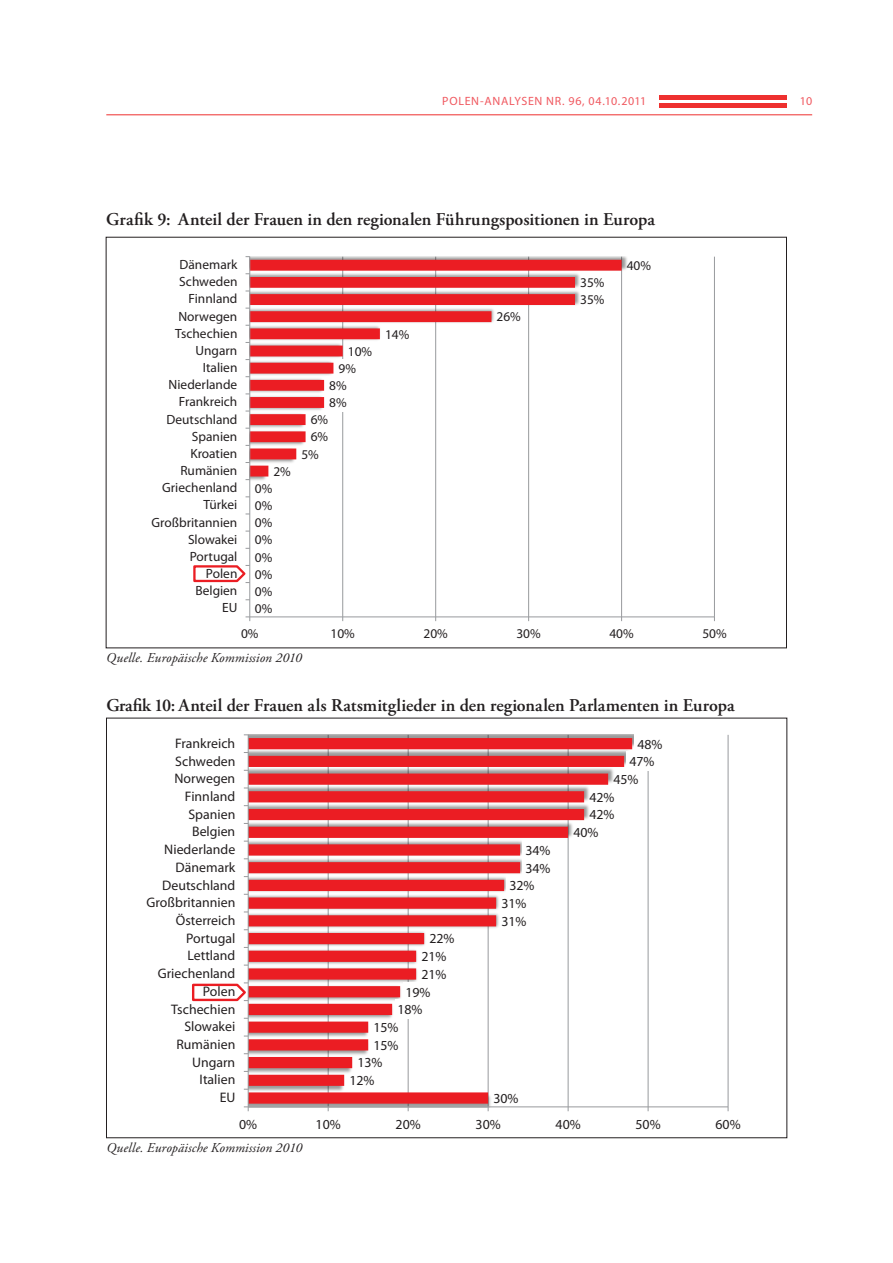
<style>
.page{position:relative;width:893px;height:1263px;background:#fff}
.page>*{position:absolute;margin:0;border:0;box-sizing:border-box;transform-origin:0 0}
.t1{font:600 18px "Adobe Garamond Pro";letter-spacing:-.005em;color:#231f20}
.t2{font:13.8px "Myriad Pro";color:#231f20}
.t3{font:italic 13.5px "Adobe Garamond Pro";letter-spacing:.01em;color:#231f20}
.t4{font:13.35px "Myriad Pro";color:#231f20}
.t5{font:12px "Myriad Pro";letter-spacing:.05em;color:#f05960}
</style>
<div class="page">
<div style="left:659px;top:103px;width:128px;height:5px;background:#ee302f"></div>
<hr style="left:659px;top:96px;width:128px;height:4px;background:#ee302f">
<hr style="left:106px;top:114px;width:706px;height:1px;background:#ee302f">
<hr style="left:342px;top:257px;width:1px;height:360px;background:#989a9d">
<hr style="left:435px;top:257px;width:1px;height:360px;background:#989a9d">
<hr style="left:528px;top:257px;width:1px;height:360px;background:#989a9d">
<hr style="left:621px;top:257px;width:1px;height:360px;background:#989a9d">
<hr style="left:714px;top:257px;width:1px;height:360px;background:#989a9d">
<img style="left:250px;top:257px;width:377px;height:226px">
<svg style="left:250px;top:260px;width:372px;height:216px"></svg>
<hr style="left:250px;top:617px;width:464px;height:1px;background:#989a9d">
<hr style="left:249px;top:257px;width:1px;height:360px;background:#989a9d">
<div style="left:327px;top:393px;width:22px;height:19px;background:#fff"></div>
<div style="left:327px;top:376px;width:22px;height:19px;background:#fff"></div>
<div style="left:336px;top:359px;width:22px;height:18px;background:#fff"></div>
<svg style="left:193px;top:564px;width:57px;height:19px"></svg>
<hr style="left:648px;top:735px;width:1px;height:372px;background:#989a9d">
<hr style="left:728px;top:735px;width:1px;height:372px;background:#989a9d">
<img style="left:249px;top:735px;width:391px;height:373px">
<svg style="left:249px;top:738px;width:383px;height:366px"></svg>
<hr style="left:248px;top:1106px;width:480px;height:1px;background:#989a9d">
<hr style="left:248px;top:735px;width:1px;height:372px;background:#989a9d">
<svg style="left:244px;top:1106px;width:5px;height:5px"></svg>
<div style="left:395px;top:1000px;width:30px;height:19px;background:#fff"></div>
<div style="left:403px;top:982px;width:30px;height:19px;background:#fff"></div>
<div style="left:507px;top:876px;width:30px;height:19px;background:#fff"></div>
<div style="left:523px;top:858px;width:30px;height:19px;background:#fff"></div>
<div style="left:523px;top:840px;width:30px;height:20px;background:#fff"></div>
<div style="left:627px;top:752px;width:30px;height:19px;background:#fff"></div>
<div style="left:635px;top:734px;width:30px;height:19px;background:#fff"></div>
<svg style="left:192px;top:982px;width:56px;height:20px"></svg>
<p class="t5" style="left:442px;top:94px;width:205px">POLEN-ANALYSEN NR. 96, 04.10.2011</p>
<p class="t5" style="left:800px;top:94px;width:14px">10</p>
<h1 class="t1" style="left:106px;top:209px;width:550px">Grafik 9: Anteil der Frauen in den regionalen Führungspositionen in Europa</h1>
<p class="t4" style="left:180px;top:256px;width:59px">Dänemark</p>
<p class="t4" style="left:627px;top:257px;width:26px">40%</p>
<p class="t4" style="left:179px;top:274px;width:60px">Schweden</p>
<p class="t4" style="left:580px;top:274px;width:26px">35%</p>
<p class="t4" style="left:189px;top:291px;width:50px">Finnland</p>
<p class="t4" style="left:580px;top:291px;width:26px">35%</p>
<p class="t4" style="left:178px;top:308px;width:60px">Norwegen</p>
<p class="t4" style="left:497px;top:309px;width:26px">26%</p>
<p class="t4" style="left:175px;top:325px;width:64px">Tschechien</p>
<p class="t4" style="left:385px;top:326px;width:26px">14%</p>
<p class="t4" style="left:195px;top:342px;width:43px">Ungarn</p>
<p class="t4" style="left:348px;top:343px;width:26px">10%</p>
<p class="t4" style="left:203px;top:359px;width:36px">Italien</p>
<p class="t4" style="left:339px;top:360px;width:19px">9%</p>
<p class="t4" style="left:168px;top:377px;width:70px">Niederlande</p>
<p class="t4" style="left:329px;top:377px;width:19px">8%</p>
<p class="t4" style="left:179px;top:394px;width:60px">Frankreich</p>
<p class="t4" style="left:329px;top:394px;width:19px">8%</p>
<p class="t4" style="left:166px;top:411px;width:72px">Deutschland</p>
<p class="t4" style="left:311px;top:412px;width:19px">6%</p>
<p class="t4" style="left:192px;top:428px;width:47px">Spanien</p>
<p class="t4" style="left:311px;top:429px;width:19px">6%</p>
<p class="t4" style="left:190px;top:445px;width:49px">Kroatien</p>
<p class="t4" style="left:301px;top:446px;width:19px">5%</p>
<p class="t4" style="left:180px;top:462px;width:58px">Rumänien</p>
<p class="t4" style="left:273px;top:463px;width:19px">2%</p>
<p class="t4" style="left:162px;top:479px;width:77px">Griechenland</p>
<p class="t4" style="left:255px;top:480px;width:19px">0%</p>
<p class="t4" style="left:203px;top:497px;width:35px">Türkei</p>
<p class="t4" style="left:255px;top:497px;width:19px">0%</p>
<p class="t4" style="left:152px;top:514px;width:87px">Großbritannien</p>
<p class="t4" style="left:255px;top:514px;width:19px">0%</p>
<p class="t4" style="left:188px;top:531px;width:51px">Slowakei</p>
<p class="t4" style="left:255px;top:532px;width:19px">0%</p>
<p class="t4" style="left:190px;top:548px;width:49px">Portugal</p>
<p class="t4" style="left:255px;top:549px;width:19px">0%</p>
<p class="t4" style="left:206px;top:565px;width:33px">Polen</p>
<p class="t4" style="left:255px;top:566px;width:19px">0%</p>
<p class="t4" style="left:195px;top:582px;width:43px">Belgien</p>
<p class="t4" style="left:255px;top:583px;width:19px">0%</p>
<p class="t4" style="left:222px;top:600px;width:17px">EU</p>
<p class="t4" style="left:255px;top:600px;width:19px">0%</p>
<p class="t4" style="left:241px;top:625px;width:19px">0%</p>
<p class="t4" style="left:331px;top:625px;width:26px">10%</p>
<p class="t4" style="left:424px;top:625px;width:26px">20%</p>
<p class="t4" style="left:516px;top:625px;width:26px">30%</p>
<p class="t4" style="left:609px;top:625px;width:26px">40%</p>
<p class="t4" style="left:702px;top:625px;width:26px">50%</p>
<p class="t3" style="left:106px;top:650px;width:197px">Quelle. Europäische Kommission 2010</p>
<h1 class="t1" style="left:106px;top:695px;width:630px">Grafik 10: Anteil der Frauen als Ratsmitglieder in den regionalen Parlamenten in Europa</h1>
<p class="t2" style="left:175px;top:735px;width:62px">Frankreich</p>
<p class="t2" style="left:637px;top:735px;width:27px">48%</p>
<p class="t2" style="left:175px;top:752px;width:62px">Schweden</p>
<p class="t2" style="left:629px;top:753px;width:27px">47%</p>
<p class="t2" style="left:174px;top:770px;width:62px">Norwegen</p>
<p class="t2" style="left:613px;top:771px;width:27px">45%</p>
<p class="t2" style="left:185px;top:788px;width:52px">Finnland</p>
<p class="t2" style="left:589px;top:788px;width:27px">42%</p>
<p class="t2" style="left:188px;top:805px;width:48px">Spanien</p>
<p class="t2" style="left:589px;top:806px;width:27px">42%</p>
<p class="t2" style="left:192px;top:823px;width:45px">Belgien</p>
<p class="t2" style="left:573px;top:824px;width:27px">40%</p>
<p class="t2" style="left:164px;top:841px;width:73px">Niederlande</p>
<p class="t2" style="left:525px;top:842px;width:27px">34%</p>
<p class="t2" style="left:176px;top:859px;width:61px">Dänemark</p>
<p class="t2" style="left:525px;top:859px;width:27px">34%</p>
<p class="t2" style="left:162px;top:876px;width:75px">Deutschland</p>
<p class="t2" style="left:509px;top:877px;width:27px">32%</p>
<p class="t2" style="left:147px;top:894px;width:90px">Großbritannien</p>
<p class="t2" style="left:501px;top:895px;width:27px">31%</p>
<p class="t2" style="left:176px;top:912px;width:61px">Österreich</p>
<p class="t2" style="left:501px;top:912px;width:27px">31%</p>
<p class="t2" style="left:186px;top:929px;width:51px">Portugal</p>
<p class="t2" style="left:429px;top:930px;width:27px">22%</p>
<p class="t2" style="left:187px;top:947px;width:49px">Lettland</p>
<p class="t2" style="left:421px;top:948px;width:27px">21%</p>
<p class="t2" style="left:158px;top:965px;width:79px">Griechenland</p>
<p class="t2" style="left:421px;top:966px;width:27px">21%</p>
<p class="t2" style="left:203px;top:983px;width:34px">Polen</p>
<p class="t2" style="left:405px;top:983px;width:27px">19%</p>
<p class="t2" style="left:171px;top:1000px;width:66px">Tschechien</p>
<p class="t2" style="left:397px;top:1001px;width:27px">18%</p>
<p class="t2" style="left:184px;top:1018px;width:52px">Slowakei</p>
<p class="t2" style="left:373px;top:1019px;width:27px">15%</p>
<p class="t2" style="left:176px;top:1036px;width:60px">Rumänien</p>
<p class="t2" style="left:373px;top:1036px;width:27px">15%</p>
<p class="t2" style="left:192px;top:1053px;width:45px">Ungarn</p>
<p class="t2" style="left:357px;top:1054px;width:27px">13%</p>
<p class="t2" style="left:200px;top:1071px;width:37px">Italien</p>
<p class="t2" style="left:349px;top:1072px;width:27px">12%</p>
<p class="t2" style="left:220px;top:1089px;width:17px">EU</p>
<p class="t2" style="left:493px;top:1090px;width:27px">30%</p>
<p class="t2" style="left:239px;top:1116px;width:20px">0%</p>
<p class="t2" style="left:316px;top:1116px;width:27px">10%</p>
<p class="t2" style="left:396px;top:1116px;width:27px">20%</p>
<p class="t2" style="left:476px;top:1116px;width:27px">30%</p>
<p class="t2" style="left:556px;top:1116px;width:27px">40%</p>
<p class="t2" style="left:636px;top:1116px;width:27px">50%</p>
<p class="t2" style="left:716px;top:1116px;width:27px">60%</p>
<p class="t3" style="left:106px;top:1140px;width:197px">Quelle. Europäische Kommission 2010</p>
</div>
